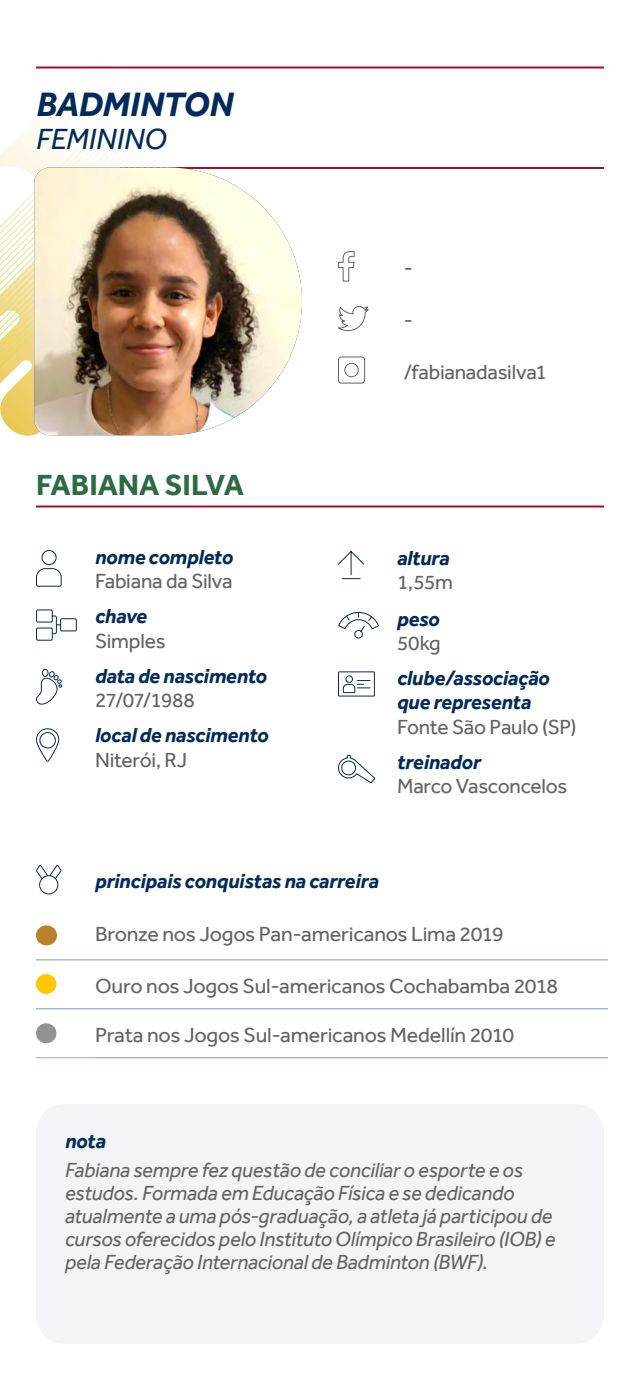
<style>
.page{position:relative;width:640px;height:1380px;background:#fff}
.page>*{position:absolute;margin:0;border:0;box-sizing:border-box;transform-origin:0 0}
.t1{font:italic 700 35px "Effra";letter-spacing:-.005em;color:#002b5c}
.t2{font:700 30px "Effra";letter-spacing:-.005em;color:#2d6b41}
.t3{font:italic 30px "Effra";color:#002b5c}
.t4{font:italic 21px/23px "Effra";letter-spacing:-.01em;color:#636363}
.t5{font:21px "Effra";letter-spacing:-.01em;color:#636363}
.t6{font:italic 700 21px/24px "Effra";letter-spacing:-.01em;color:#002b5c}
</style>
<div class="page">
<hr style="left:36px;top:66px;width:568px;height:2px;background:#a30f2f">
<hr style="left:36px;top:506px;width:568px;height:2px;background:#a30f2f">
<hr style="left:120px;top:167px;width:484px;height:2px;background:#a30f2f">
<svg style="left:338px;top:251px;width:17px;height:31px"></svg>
<svg style="left:338px;top:305px;width:31px;height:27px"></svg>
<svg style="left:338px;top:356px;width:28px;height:28px"></svg>
<hr style="left:36px;top:960px;width:59px;height:1px;background:#8095ad">
<hr style="left:95px;top:960px;width:513px;height:1px;background:#8095ad">
<hr style="left:36px;top:1009px;width:59px;height:1px;background:#8095ad">
<hr style="left:95px;top:1009px;width:513px;height:1px;background:#8095ad">
<hr style="left:36px;top:1058px;width:59px;height:1px;background:#80b8a2">
<hr style="left:95px;top:1058px;width:513px;height:1px;background:#8095ad">
<div style="left:39px;top:875px;width:19px;height:19px;border:1px solid #002b5c;border-radius:50%"></div>
<svg style="left:36px;top:864px;width:26px;height:16px"></svg>
<div style="left:36px;top:925px;width:21px;height:20px;background:#bc802b;border-radius:50%"></div>
<div style="left:36px;top:974px;width:20px;height:20px;background:#ffc90a;border-radius:50%"></div>
<div style="left:36px;top:1023px;width:20px;height:20px;background:#939393;border-radius:50%"></div>
<svg style="left:36px;top:550px;width:26px;height:37px"></svg>
<svg style="left:36px;top:609px;width:41px;height:32px"></svg>
<svg style="left:36px;top:668px;width:27px;height:37px"></svg>
<svg style="left:36px;top:728px;width:24px;height:34px"></svg>
<svg style="left:338px;top:551px;width:26px;height:29px"></svg>
<svg style="left:338px;top:611px;width:42px;height:28px"></svg>
<svg style="left:338px;top:671px;width:37px;height:26px"></svg>
<svg style="left:338px;top:754px;width:38px;height:29px"></svg>
<svg style="left:0;top:66px;width:238px;height:370px"></svg>
<svg style="left:0;top:123px;width:174px;height:245px"></svg>
<img style="left:34px;top:168px;width:268px;height:267px">
<div style="left:36px;top:1104px;width:568px;height:240px;background:#f2f4f7;border-radius:29px"></div>
<h1 class="t1" style="left:36px;top:83px;width:198px">BADMINTON</h1>
<h2 class="t3" style="left:36px;top:121px;width:132px">FEMININO</h2>
<h2 class="t2" style="left:36px;top:467px;width:209px">FABIANA SILVA</h2>
<p class="t6" style="left:95px;top:545px;width:140px">nome completo</p>
<p class="t5" style="left:95px;top:569px;width:139px">Fabiana da Silva</p>
<p class="t6" style="left:95px;top:604px;width:54px">chave</p>
<p class="t5" style="left:95px;top:629px;width:72px">Simples</p>
<p class="t6" style="left:95px;top:663px;width:174px">data de nascimento</p>
<p class="t5" style="left:95px;top:688px;width:101px">27/07/1988</p>
<p class="t6" style="left:95px;top:723px;width:175px">local de nascimento</p>
<p class="t5" style="left:95px;top:747px;width:94px">Niterói, RJ</p>
<p class="t5" style="left:404px;top:255px;width:11px">-</p>
<p class="t5" style="left:404px;top:308px;width:11px">-</p>
<p class="t5" style="left:404px;top:360px;width:145px">/fabianadasilva1</p>
<p class="t6" style="left:397px;top:546px;width:54px">altura</p>
<p class="t5" style="left:397px;top:570px;width:58px">1,55m</p>
<p class="t6" style="left:397px;top:607px;width:44px">peso</p>
<p class="t5" style="left:397px;top:631px;width:45px">50kg</p>
<p class="t6" style="left:397px;top:666px;width:154px">clube/associação que representa</p>
<p class="t5" style="left:397px;top:715px;width:181px">Fonte São Paulo (SP)</p>
<p class="t6" style="left:397px;top:749px;width:85px">treinador</p>
<p class="t5" style="left:397px;top:774px;width:172px">Marco Vasconcelos</p>
<p class="t6" style="left:95px;top:868px;width:285px">principais conquistas na carreira</p>
<p class="t5" style="left:95px;top:922px;width:411px">Bronze nos Jogos Pan-americanos Lima 2019</p>
<p class="t5" style="left:95px;top:973px;width:465px">Ouro nos Jogos Sul-americanos Cochabamba 2018</p>
<p class="t5" style="left:95px;top:1022px;width:421px">Prata nos Jogos Sul-americanos Medellín 2010</p>
<p class="t6" style="left:65px;top:1129px;width:42px">nota</p>
<p class="t4" style="left:65px;top:1158px;width:492px">Fabiana sempre fez questão de conciliar o esporte e os estudos. Formada em Educação Física e se dedicando atualmente a uma pós-graduação, a atleta já participou de cursos oferecidos pelo Instituto Olímpico Brasileiro (IOB) e pela Federação Internacional de Badminton (BWF).</p>
</div>
